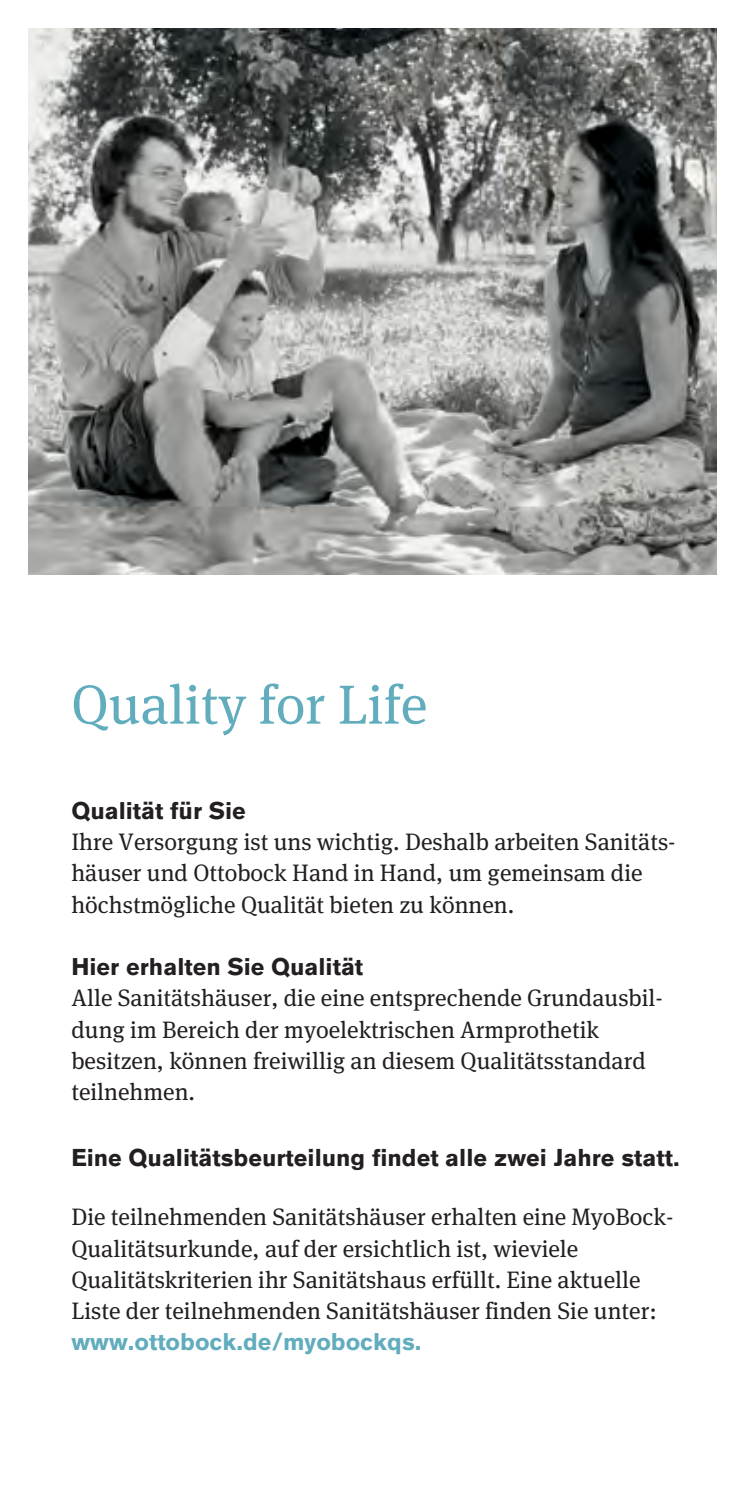
<style>
.page{position:relative;width:745px;height:1489px;background:#fff}
.page>*{position:absolute;margin:0;border:0;box-sizing:border-box;transform-origin:0 0}
.t1{font:55px "OBO Serif";color:#61acbd}
.t2{font:23.75px/31.2px "OBO Serif";color:#231f20}
.t3{font:700 23.75px "OBO Office Sans";color:#231f20}
.t4{font:700 23.75px "OBO Sans";color:#231f20}
.t5{font:700 23.75px "OBO Sans";color:#61acbd}
</style>
<div class="page">
<img style="left:28px;top:28px;width:688px;height:546px">
<h1 class="t1" style="left:71px;top:672px;width:357px">Quality for Life</h1>
<p class="t4" style="left:71px;top:796px;width:176px">Qualität für Sie</p>
<p class="t2" style="left:71px;top:826px;width:605px">Ihre Versorgung ist uns wichtig. Deshalb arbeiten Sanitäts&shy;häuser und Ottobock Hand in Hand, um gemeinsam die höchstmögliche Qualität bieten zu können.</p>
<p class="t4" style="left:71px;top:952px;width:293px">Hier erhalten Sie Qualität</p>
<p class="t2" style="left:71px;top:982px;width:592px">Alle Sanitätshäuser, die eine entsprechende Grundausbil&shy;dung im Bereich der myoelektrischen Armprothetik besitzen, können freiwillig an diesem Qualitätsstandard teilnehmen.</p>
<p class="t3" style="left:71px;top:1143px;width:609px">Eine Qualitätsbeurteilung findet alle zwei Jahre statt.</p>
<p class="t2" style="left:71px;top:1201px;width:603px">Die teilnehmenden Sanitätshäuser erhalten eine MyoBock-Qualitätsurkunde, auf der ersichtlich ist, wieviele Qualitätskriterien ihr Sanitätshaus erfüllt. Eine aktuelle Liste der teilnehmenden Sanitätshäuser finden Sie unter:</p>
<p class="t5" style="left:71px;top:1328px;width:351px">www.ottobock.de/myobockqs.</p>
</div>
